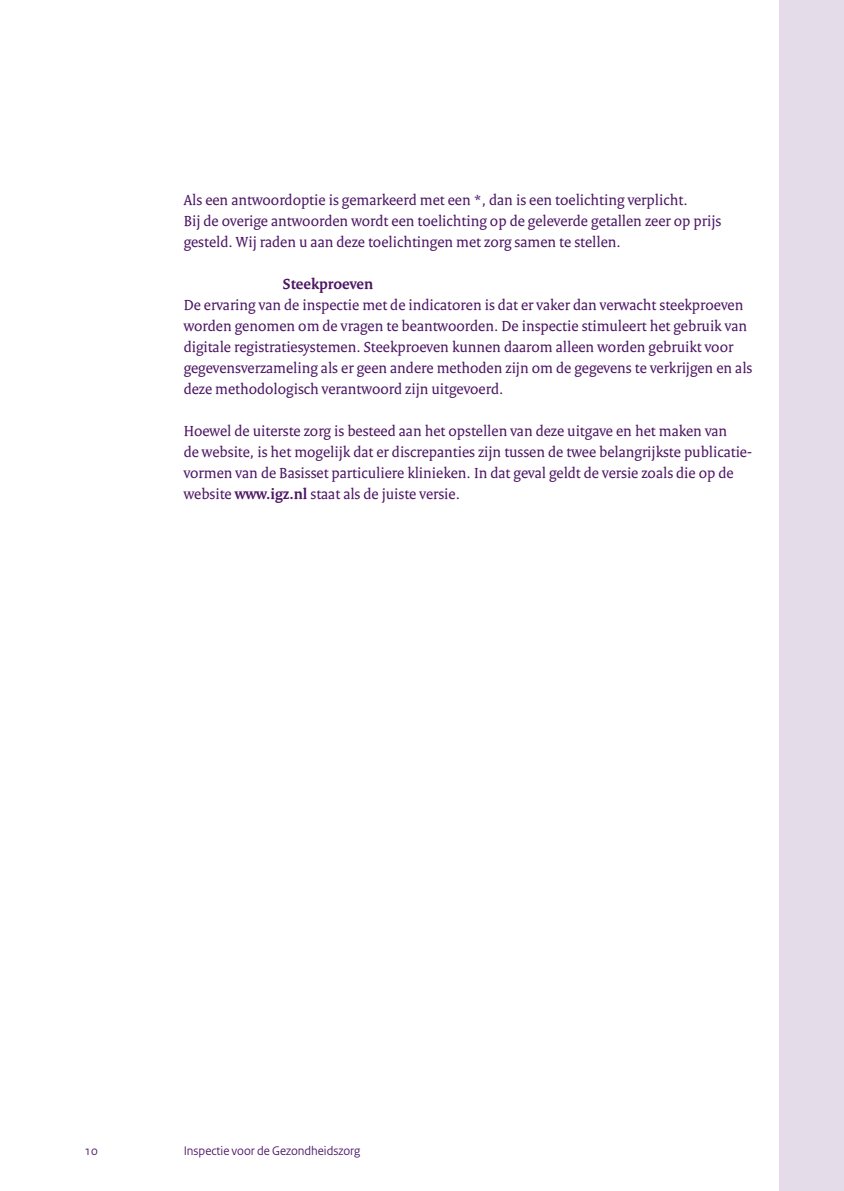
<style>
.page{position:relative;width:844px;height:1191px;background:#fff}
.page>*{position:absolute;margin:0;border:0;box-sizing:border-box;transform-origin:0 0}
.t1{font:15.75px/21px "Rijksoverheid Serif";color:#4d1665}
.t2{font:700 15.75px "Rijksoverheid Serif";color:#4d1665}
.t3{font:13.12px "Rijksoverheid Sans";color:#4d1665}
.s1{font-weight:700}
</style>
<div class="page">
<div style="left:779px;top:0;width:64px;height:1191px;background:#e4dce8"></div>
<p class="t1" style="left:184px;top:189px;width:539px">Als een antwoordoptie is gemarkeerd met een *, dan is een toelichting verplicht.<br>Bij de overige antwoorden wordt een toelichting op de geleverde getallen zeer op prijs gesteld. Wij raden u aan deze toelichtingen met zorg samen te stellen.</p>
<p class="t2" style="left:283px;top:274px;width:92px">Steekproeven</p>
<p class="t1" style="left:184px;top:294px;width:570px">De ervaring van de inspectie met de indicatoren is dat er vaker dan verwacht steekproeven worden genomen om de vragen te beantwoorden. De inspectie stimuleert het gebruik van digitale registratiesystemen. Steekproeven kunnen daarom alleen worden gebruikt voor gegevensverzameling als er geen andere methoden zijn om de gegevens te verkrijgen en als deze methodologisch verantwoord zijn uitgevoerd.</p>
<p class="t1" style="left:184px;top:420px;width:569px">Hoewel de uiterste zorg is besteed aan het opstellen van deze uitgave en het maken van<br>de website, is het mogelijk dat er discrepanties zijn tussen de twee belangrijkste publicatie&shy;vormen van de Basisset particuliere klinieken. In dat geval geldt de versie zoals die op de website <span class="s1">www.igz.nl</span> staat als de juiste versie.</p>
<p class="t3" style="left:84px;top:1142px;width:15px">10</p>
<p class="t3" style="left:184px;top:1142px;width:178px">Inspectie voor de Gezondheidszorg</p>
</div>
